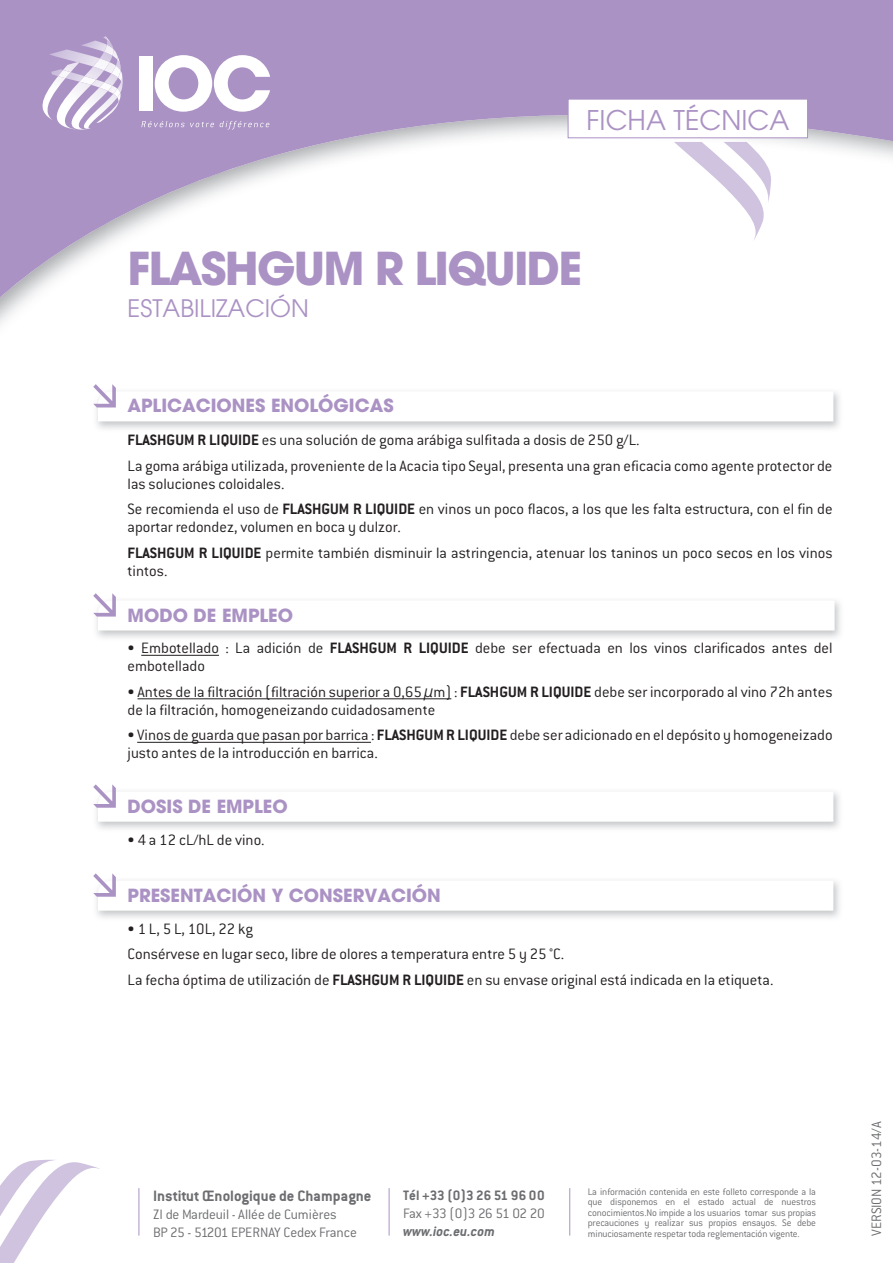
<style>
.page{position:relative;width:893px;height:1263px;background:#fff}
.page>*{position:absolute;margin:0;border:0;box-sizing:border-box;transform-origin:0 0}
.t1{font:700 45px "Avant Garde LT";letter-spacing:-.04em;color:#ab92c4}
.t2{font:27px "Avant Garde LT";color:#ab92c4}
.t3{font:24px "Avant Garde LT";color:#ab92c4}
.t4{font:700 18px "Avant Garde LT";color:#ab92c4}
.t5{font:300 16.5px/25.5px "Conduit ITC";color:#231f20}
.t6{font:700 16.5px "Conduit ITC";color:#6c6d70}
.t7{font:300 15px/18px "Conduit ITC";letter-spacing:-.01em;color:#6c6d70}
.t8{font:700 15px "Conduit ITC";color:#6c6d70}
.t9{font:300 15px "Conduit ITC";letter-spacing:-.03em;color:#6c6d70}
.t10{font:italic 700 15px "Conduit ITC";color:#6c6d70}
.t11{font:300 10.5px/10.5px "Conduit ITC";letter-spacing:-.015em;color:#6c6d70;text-align:justify}
.s1{font-weight:700}
</style>
<div class="page">
<svg style="left:0;top:0;width:893px;height:324px"></svg>
<svg style="left:0;top:1160px;width:100px;height:103px"></svg>
<svg style="left:567px;top:98px;width:241px;height:41px"></svg>
<hr style="left:139px;top:1188px;width:1px;height:47px;background:#ab92c4">
<hr style="left:389px;top:1188px;width:1px;height:47px;background:#ab92c4">
<hr style="left:569px;top:1188px;width:1px;height:47px;background:#ab92c4">
<img style="left:49px;top:49px;width:6px;height:13px">
<img style="left:121px;top:75px;width:2px;height:54px">
<img style="left:113px;top:105px;width:8px;height:25px">
<img style="left:55px;top:36px;width:58px;height:94px">
<img style="left:93px;top:58px;width:6px;height:12px">
<img style="left:79px;top:76px;width:17px;height:9px">
<svg style="left:99px;top:36px;width:23px;height:69px"></svg>
<img style="left:39px;top:62px;width:40px;height:59px">
<svg style="left:58px;top:70px;width:13px;height:8px"></svg>
<svg style="left:141px;top:121px;width:73px;height:6px"></svg>
<svg style="left:220px;top:121px;width:49px;height:8px"></svg>
<div style="left:139px;top:56px;width:14px;height:55px;background:#fff"></div>
<svg style="left:155px;top:55px;width:115px;height:57px"></svg>
<img style="left:674px;top:142px;width:92px;height:100px">
<img style="left:724px;top:142px;width:47px;height:62px">
<svg style="left:93px;top:384px;width:740px;height:37px"></svg>
<svg style="left:93px;top:593px;width:742px;height:37px"></svg>
<svg style="left:93px;top:784px;width:740px;height:38px"></svg>
<svg style="left:93px;top:873px;width:740px;height:38px"></svg>
<hr style="left:141px;top:655px;width:78px;height:1px;background:#231f20">
<hr style="left:138px;top:698px;width:313px;height:1px;background:#231f20">
<hr style="left:137px;top:742px;width:234px;height:1px;background:#231f20">
<h2 class="t2" style="left:586px;top:104px;width:204px">FICHA TÉCNICA</h2>
<h1 class="t1" style="left:128px;top:239px;width:456px">FLASHGUM R LIQUIDE</h1>
<h3 class="t3" style="left:128px;top:294px;width:183px">ESTABILIZACIÓN</h3>
<p class="t4" style="left:128px;top:393px;width:268px">APLICACIONES ENOLÓGICAS</p>
<p class="t5" style="left:128px;top:427px;width:706px"><span class="s1">FLASHGUM R LIQUIDE</span> es una solución de goma arábiga sulfitada a dosis de 250 g/L.<br>La goma arábiga utilizada, proveniente de la Acacia tipo Seyal, presenta una gran eficacia como agente protector de</p>
<p class="t5" style="left:128px;top:471px;width:706px">las soluciones coloidales.<br>Se recomienda el uso de <span class="s1">FLASHGUM R LIQUIDE</span> en vinos un poco flacos, a los que les falta estructura, con el fin de</p>
<p class="t5" style="left:128px;top:514px;width:706px">aportar redondez, volumen en boca y dulzor.<br><span class="s1">FLASHGUM R LIQUIDE</span> permite también disminuir la astringencia, atenuar los taninos un poco secos en los vinos</p>
<p class="t5" style="left:128px;top:558px;width:41px">tintos.</p>
<p class="t4" style="left:128px;top:603px;width:167px">MODO DE EMPLEO</p>
<p class="t5" style="left:128px;top:639px;width:706px;line-height:18px">• Embotellado : La adición de <span class="s1">FLASHGUM R LIQUIDE</span> debe ser efectuada en los vinos clarificados antes del embotellado</p>
<p class="t5" style="left:128px;top:683px;width:706px;line-height:18px">• Antes de la filtración (filtración superior a 0,65 µm) : <span class="s1">FLASHGUM R LIQUIDE</span> debe ser incorporado al vino 72h antes de la filtración, homogeneizando cuidadosamente</p>
<p class="t5" style="left:128px;top:726px;width:706px;line-height:18px">• Vinos de guarda que pasan por barrica : <span class="s1">FLASHGUM R LIQUIDE</span> debe ser adicionado en el depósito y homogeneizado justo antes de la introducción en barrica.</p>
<p class="t4" style="left:128px;top:794px;width:162px">DOSIS DE EMPLEO</p>
<p class="t5" style="left:128px;top:827px;width:139px">• 4 a 12 cL/hL de vino.</p>
<p class="t4" style="left:128px;top:883px;width:315px">PRESENTACIÓN Y CONSERVACIÓN</p>
<p class="t5" style="left:128px;top:916px;width:647px">• 1 L, 5 L, 10L, 22 kg<br>Consérvese en lugar seco, libre de olores a temperatura entre 5 y 25 °C.<br>La fecha óptima de utilización de <span class="s1">FLASHGUM R LIQUIDE</span> en su envase original está indicada en la etiqueta.</p>
<p class="t6" style="left:153px;top:1186px;width:220px">Institut Œnologique de Champagne</p>
<p class="t7" style="left:153px;top:1205px;width:205px">ZI de Mardeuil - Allée de Cumières<br>BP 25 - 51201 EPERNAY Cedex France</p>
<p class="t8" style="left:403px;top:1186px;width:143px">Tél +33 (0)3 26 51 96 00</p>
<p class="t9" style="left:403px;top:1205px;width:143px">Fax +33 (0)3 26 51 02 20</p>
<p class="t10" style="left:403px;top:1222px;width:93px">www.ioc.eu.com</p>
<p class="t11" style="left:588px;top:1186px;width:230px">La información contenida en este folleto corresponde a la que disponemos en el estado actual de nuestros conocimientos.No impide a los usuarios tomar sus propias precauciones y realizar sus propios ensayos. Se debe minuciosamente respetar toda reglementación vigente.</p>
<p class="t7" style="left:867px;top:1235px;width:116px;rotate:-90deg">VERSION 12-03-14/A</p>
</div>
